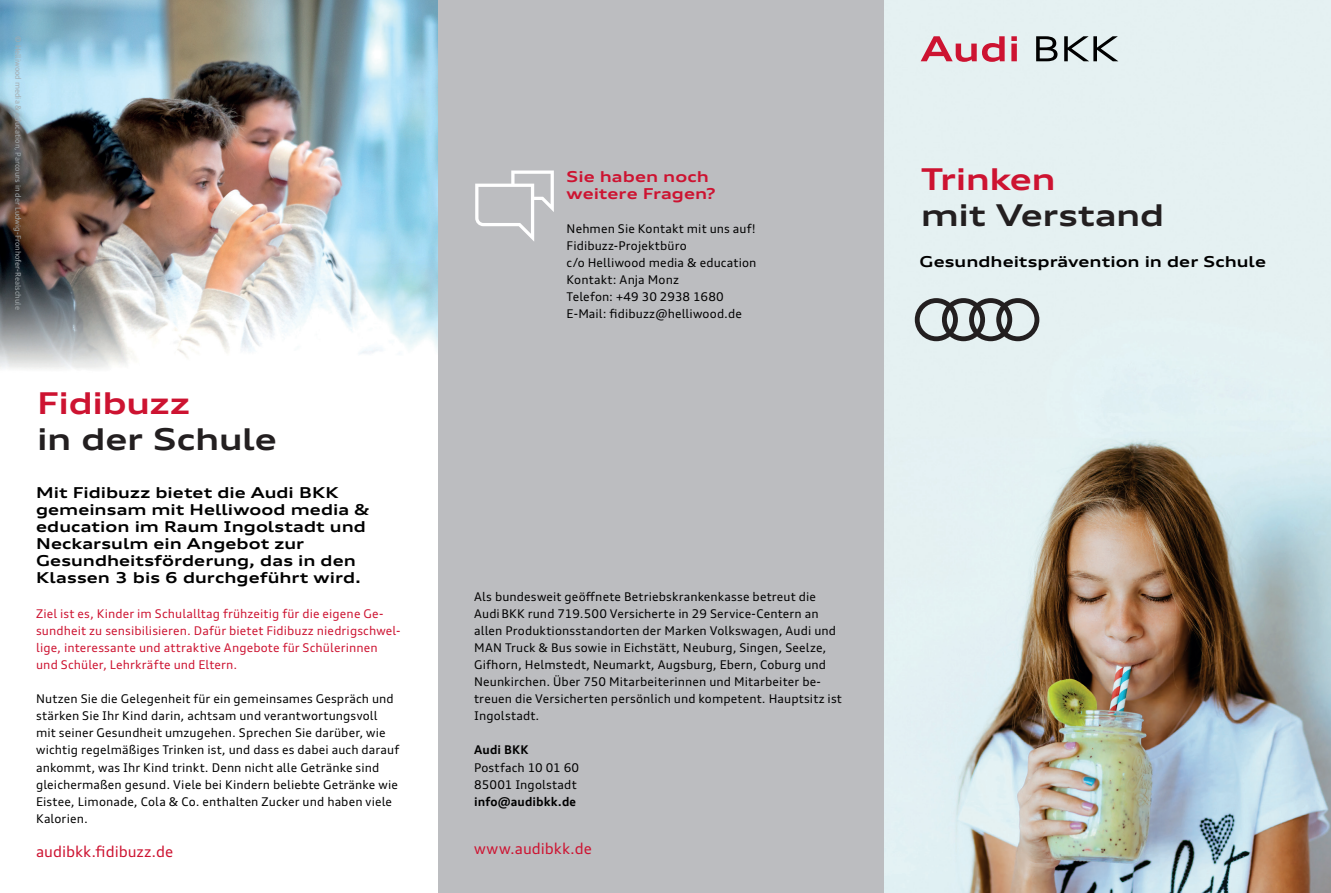
<style>
.page{position:relative;width:1331px;height:893px;background:#fff}
.page>*{position:absolute;margin:0;border:0;box-sizing:border-box;transform-origin:0 0}
.t1{font:700 expanded 30px "Audi Type";letter-spacing:-.005em;color:#231f20}
.t2{font:700 expanded 30px "Audi Type";letter-spacing:-.015em;color:#cd1331}
.t3{font:700 expanded 15px/17.1px "Audi Type";letter-spacing:.005em;color:#000}
.t4{font:15px "Audi Type";color:#cd1331}
.t5{font:700 expanded 15px/17.1px "Audi Type";letter-spacing:.005em;color:#cd1331}
.t6{font:12px/17.1px "Audi Type";letter-spacing:.01em;color:#000}
.t7{font:12px/17.1px "Audi Type";letter-spacing:.01em;color:#cd1331}
.t8{font:700 12px "Audi Type";letter-spacing:.005em;color:#000}
.t9{font:7.5px "Audi Type";color:#a4abae}
</style>
<div class="page">
<img style="left:0;top:0;width:438px;height:369px">
<div style="left:438px;top:0;width:447px;height:893px;background:#bcbdc0"></div>
<img style="left:884px;top:0;width:447px;height:893px">
<svg style="left:921px;top:36px;width:84px;height:26px;background:#db98a4"></svg>
<svg style="left:1011px;top:36px;width:6px;height:25px"></svg>
<svg style="left:1036px;top:36px;width:21px;height:25px"></svg>
<svg style="left:1064px;top:36px;width:54px;height:25px"></svg>
<svg style="left:915px;top:298px;width:124px;height:43px;background:#959a9b"></svg>
<svg style="left:475px;top:170px;width:79px;height:71px"></svg>
<p class="t9" style="left:23px;top:36px;width:275px;rotate:90deg">© Helliwood media &amp; education, Parcours in der Ludwig-Fronhofer-Realschule</p>
<h1 class="t2" style="left:37px;top:385px;width:154px">Fidibuzz</h1>
<h1 class="t1" style="left:37px;top:421px;width:241px">in der Schule</h1>
<p class="t3" style="left:36px;top:484px;width:335px">Mit Fidibuzz bietet die Audi BKK gemeinsam mit Helliwood media &amp; education im Raum Ingolstadt und<br>Neckarsulm ein Angebot zur<br>Gesundheitsförderung, das in den<br>Klassen 3 bis 6 durchgeführt wird.</p>
<p class="t7" style="left:36px;top:605px;width:366px">Ziel ist es, Kinder im Schulalltag frühzeitig für die eigene Ge&shy;sundheit zu sensibilisieren. Dafür bietet Fidibuzz niedrigschwel&shy;lige, interessante und attraktive Angebote für Schülerinnen und Schüler, Lehrkräfte und Eltern.</p>
<p class="t6" style="left:36px;top:690px;width:364px">Nutzen Sie die Gelegenheit für ein gemeinsames Gespräch und stärken Sie Ihr Kind darin, achtsam und verantwortungsvoll mit seiner Gesundheit umzugehen. Sprechen Sie darüber, wie wichtig regelmäßiges Trinken ist, und dass es dabei auch darauf ankommt, was Ihr Kind trinkt. Denn nicht alle Getränke sind gleichermaßen gesund. Viele bei Kindern beliebte Getränke wie Eistee, Limonade, Cola &amp; Co. enthalten Zucker und haben viele Kalorien.</p>
<p class="t4" style="left:36px;top:842px;width:139px">audibkk.fidibuzz.de</p>
<p class="t5" style="left:567px;top:167px;width:151px">Sie haben noch weitere Fragen?</p>
<p class="t6" style="left:567px;top:220px;width:191px">Nehmen Sie Kontakt mit uns auf!<br>Fidibuzz-Projektbüro<br>c/o Helliwood media &amp; education<br>Kontakt: Anja Monz<br>Telefon: +49 30 2938 1680<br>E-Mail: fidibuzz@helliwood.de</p>
<p class="t6" style="left:474px;top:587px;width:369px">Als bundesweit geöffnete Betriebskrankenkasse betreut die AudiBKK rund 719.500 Versicherte in 29 Service-Centern an allen Produktionsstandorten der Marken Volkswagen, Audi und MAN Truck &amp; Bus sowie in Eichstätt, Neuburg, Singen, Seelze, Gifhorn, Helmstedt, Neumarkt, Augsburg, Ebern, Coburg und Neunkirchen. Über 750 Mitarbeiterinnen und Mitarbeiter be&shy;treuen die Versicherten persönlich und kompetent. Hauptsitz ist Ingolstadt.</p>
<p class="t8" style="left:474px;top:743px;width:56px">Audi BKK</p>
<p class="t6" style="left:474px;top:758px;width:107px">Postfach 10 01 60<br>85001 Ingolstadt</p>
<p class="t8" style="left:474px;top:794px;width:103px">info@audibkk.de</p>
<p class="t4" style="left:474px;top:839px;width:119px">www.audibkk.de</p>
<h1 class="t2" style="left:921px;top:161px;width:136px">Trinken</h1>
<h1 class="t1" style="left:921px;top:197px;width:245px">mit Verstand</h1>
<p class="t3" style="left:919px;top:253px;width:348px">Gesundheitsprävention in der Schule</p>
</div>
